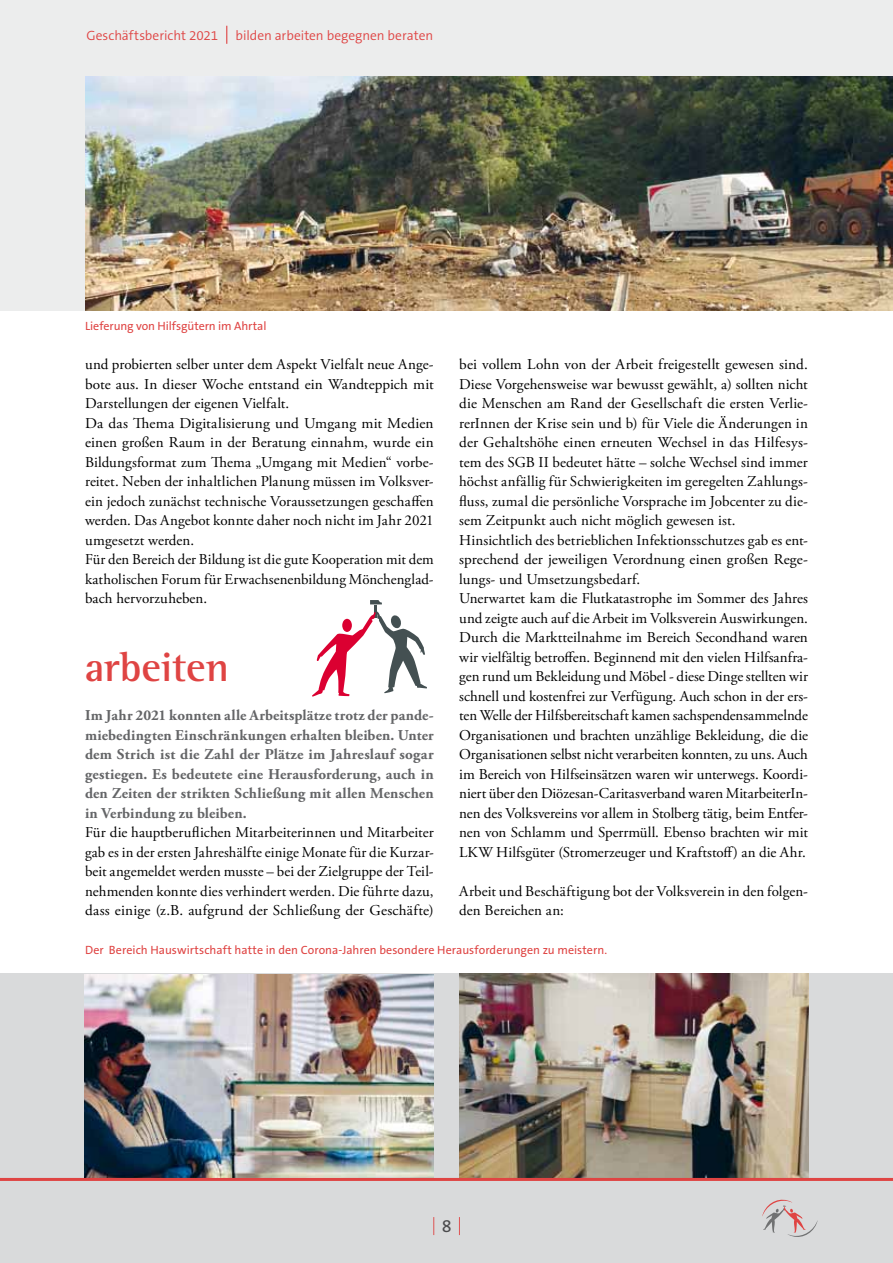
<style>
.page{position:relative;width:893px;height:1263px;background:#fff}
.page>*{position:absolute;margin:0;border:0;box-sizing:border-box;transform-origin:0 0}
.t1{font:700 42px "Rotis Semi Serif";color:#df4443}
.t2{font:18px "The Sans B5 Plain";color:#4b4b4d}
.t3{font:15px/19.5px "Adobe Garamond Pro";letter-spacing:.005em;color:#000}
.t4{font:700 15px/19.5px "Adobe Garamond Pro";letter-spacing:.01em;color:#646567;text-align:justify}
.t5{font:300 13.5px "The Sans B4";letter-spacing:-.005em;color:#df4443}
.t6{font:12px "The Sans B5 Plain";color:#df4443}
</style>
<div class="page">
<div style="left:0;top:974px;width:893px;height:289px;background:#d9dadb"></div>
<div style="left:0;top:0;width:893px;height:311px;background:#eceded"></div>
<svg style="left:433px;top:1217px;width:1px;height:18px"></svg>
<svg style="left:459px;top:1217px;width:1px;height:18px"></svg>
<svg style="left:762px;top:1200px;width:56px;height:37px"></svg>
<svg style="left:226px;top:26px;width:1px;height:18px"></svg>
<svg style="left:312px;top:600px;width:115px;height:97px"></svg>
<img style="left:84px;top:974px;width:350px;height:204px">
<img style="left:459px;top:974px;width:350px;height:204px">
<img style="left:85px;top:77px;width:808px;height:234px">
<hr style="left:0;top:1178px;width:893px;height:3px;background:#df4443">
<p class="t5" style="left:86px;top:28px;width:133px">Geschäftsbericht 2021</p>
<p class="t5" style="left:236px;top:28px;width:199px">bilden arbeiten begegnen beraten</p>
<p class="t6" style="left:85px;top:320px;width:183px">Lieferung von Hilfsgütern im Ahrtal</p>
<p class="t3" style="left:85px;top:355px;width:350px">und probierten selber unter dem Aspekt Vielfalt neue Ange&shy;bote aus. In dieser Woche entstand ein Wandteppich mit Darstellungen der eigenen Vielfalt.<br>Da das Thema Digitalisierung und Umgang mit Medien einen großen Raum in der Beratung einnahm, wurde ein Bildungsformat zum Thema „Umgang mit Medien“ vorbe&shy;reitet. Neben der inhaltlichen Planung müssen im Volksver&shy;ein jedoch zunächst technische Voraussetzungen geschaffen werden. Das Angebot konnte daher noch nicht im Jahr 2021 umgesetzt werden.<br>Für den Bereich der Bildung ist die gute Kooperation mit dem katholischen Forum für Erwachsenenbildung Mönchenglad&shy;bach hervorzuheben.</p>
<p class="t3" style="left:459px;top:355px;width:350px">bei vollem Lohn von der Arbeit freigestellt gewesen sind.<br>Diese Vorgehensweise war bewusst gewählt, a) sollten nicht die Menschen am Rand der Gesellschaft die ersten Verlie&shy;rerInnen der Krise sein und b) für Viele die Änderungen in der Gehaltshöhe einen erneuten Wechsel in das Hilfesys&shy;tem des SGB II bedeutet hätte – solche Wechsel sind immer höchst anfällig für Schwierigkeiten im geregelten Zahlungs&shy;fluss, zumal die persönliche Vorsprache im Jobcenter zu die&shy;sem Zeitpunkt auch nicht möglich gewesen ist.<br>Hinsichtlich des betrieblichen Infektionsschutzes gab es ent&shy;sprechend der jeweiligen Verordnung einen großen Rege&shy;lungs- und Umsetzungsbedarf.<br>Unerwartet kam die Flutkatastrophe im Sommer des Jahres und zeigte auch auf die Arbeit im Volksverein Auswirkungen.<br>Durch die Marktteilnahme im Bereich Secondhand waren wir vielfältig betroffen. Beginnend mit den vielen Hilfsanfra&shy;gen rund um Bekleidung und Möbel - diese Dinge stellten wir schnell und kostenfrei zur Verfügung. Auch schon in der ers&shy;ten Welle der Hilfsbereitschaft kamen sachspendensammelnde Organisationen und brachten unzählige Bekleidung, die die Organisationen selbst nicht verarbeiten konnten, zu uns. Auch im Bereich von Hilfseinsätzen waren wir unterwegs. Koordi&shy;niert über den Diözesan-Caritasverband waren MitarbeiterIn&shy;nen des Volksvereins vor allem in Stolberg tätig, beim Entfer&shy;nen von Schlamm und Sperrmüll. Ebenso brachten wir mit LKW Hilfsgüter (Stromerzeuger und Kraftstoff) an die Ahr.</p>
<p class="t3" style="left:459px;top:882px;width:350px">Arbeit und Beschäftigung bot der Volksverein in den folgen&shy;den Bereichen an:</p>
<p class="t6" style="left:85px;top:944px;width:524px">Der Bereich Hauswirtschaft hatte in den Corona-Jahren besondere Herausforderungen zu meistern.</p>
<h1 class="t1" style="left:85px;top:642px;width:146px">arbeiten</h1>
<p class="t4" style="left:85px;top:706px;width:350px">Im Jahr 2021 konnten alle Arbeitsplätze trotz der pande&shy;miebedingten Einschränkungen erhalten bleiben. Unter dem Strich ist die Zahl der Plätze im Jahreslauf sogar gestiegen. Es bedeutete eine Herausforderung, auch in den Zeiten der strikten Schließung mit allen Menschen in Verbindung zu bleiben.</p>
<p class="t3" style="left:85px;top:823px;width:350px;text-align:justify">Für die hauptberuflichen Mitarbeiterinnen und Mitarbeiter gab es in der ersten Jahreshälfte einige Monate für die Kurzar&shy;beit angemeldet werden musste – bei der Zielgruppe der Teil&shy;nehmenden konnte dies verhindert werden. Die führte dazu, dass einige (z.B. aufgrund der Schließung der Geschäfte)</p>
<p class="t2" style="left:442px;top:1217px;width:11px">8</p>
</div>
